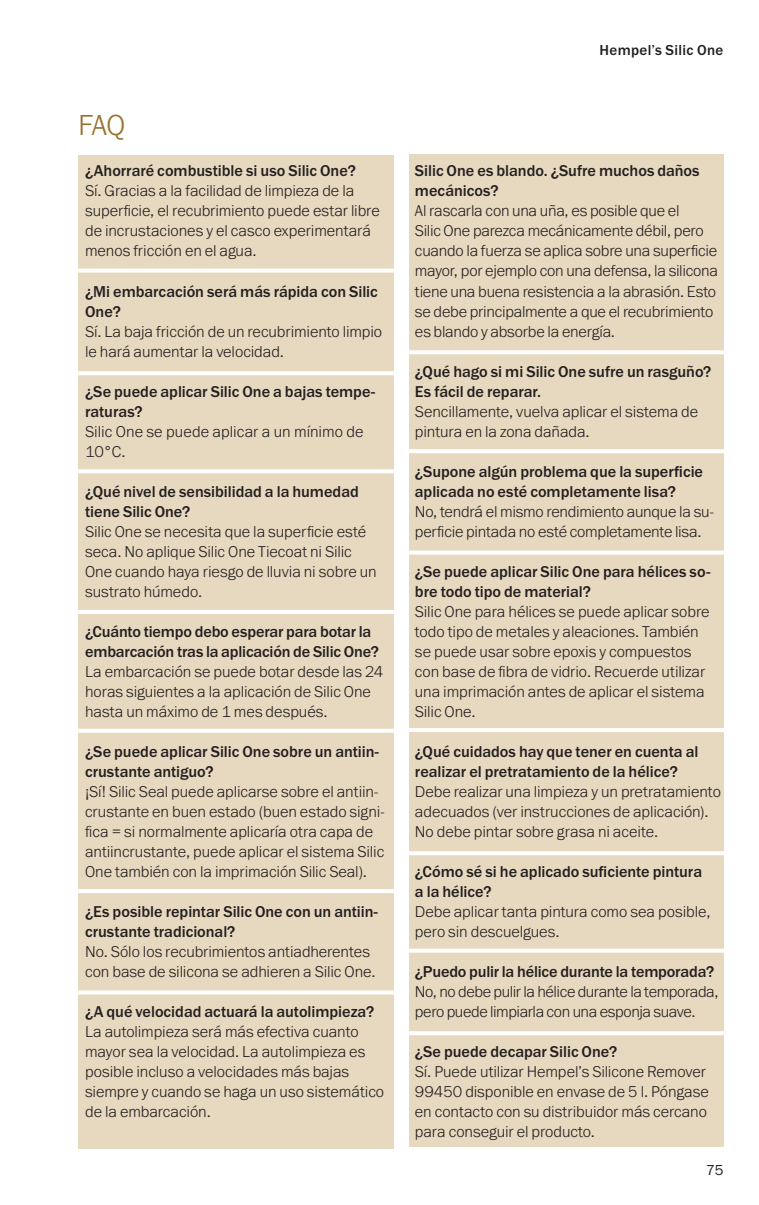
<style>
.page{position:relative;width:759px;height:1205px;background:#fff}
.page>*{position:absolute;margin:0;border:0;box-sizing:border-box;transform-origin:0 0}
.Overskrift_-_UK{font:300 30px "Franklin Gothic URW";color:#967131}
._1_Body_Copy{font:300 16.25px/20px "Franklin Gothic URW";letter-spacing:-.005em;color:#231f20}
._1_Body_Copy-2{font:500 16.25px/20px "Franklin Gothic URW";color:#231f20}
._1_Body_Copy-3{font:300 16.25px/20px "Franklin Gothic URW";letter-spacing:-.025em;color:#231f20}
.t1{font:500 15px "Franklin Gothic URW";letter-spacing:.02em;color:#231f20}
.t2{font:15px "Franklin Gothic URW Boo";color:#231f20}
</style>
<div class="page">
<div style="left:78px;top:155px;width:315px;height:993px;background:#e7d9bf"></div>
<div style="left:408px;top:155px;width:315px;height:992px;background:#e7d9bf"></div>
<svg style="left:78px;top:269px;width:316px;height:4px"></svg>
<svg style="left:408px;top:350px;width:316px;height:4px"></svg>
<svg style="left:408px;top:449px;width:316px;height:4px"></svg>
<svg style="left:408px;top:550px;width:316px;height:4px"></svg>
<hr style="left:405px;top:728px;width:322px;height:4px;background:#fff">
<svg style="left:408px;top:851px;width:316px;height:4px"></svg>
<svg style="left:408px;top:948px;width:316px;height:4px"></svg>
<svg style="left:408px;top:1031px;width:316px;height:4px"></svg>
<svg style="left:78px;top:371px;width:316px;height:4px"></svg>
<svg style="left:78px;top:469px;width:316px;height:4px"></svg>
<hr style="left:74px;top:610px;width:321px;height:4px;background:#fff">
<svg style="left:78px;top:729px;width:316px;height:4px"></svg>
<hr style="left:74px;top:889px;width:321px;height:4px;background:#fff">
<svg style="left:78px;top:990px;width:316px;height:4px"></svg>
<p class="Overskrift_-_UK" style="left:78px;top:106px;width:49px">FAQ</p>
<p class="_1_Body_Copy-2" style="left:85px;top:161px;width:272px">¿Ahorraré combustible si uso Silic One?</p>
<p class="_1_Body_Copy" style="left:85px;top:181px;width:296px">Sí. Gracias a la facilidad de limpieza de la superficie, el recubrimiento puede estar libre de incrustaciones y el casco experimentará menos fricción en el agua.</p>
<p class="_1_Body_Copy-2" style="left:85px;top:281px;width:294px">¿Mi embarcación será más rápida con Silic<br>One?</p>
<p class="_1_Body_Copy" style="left:85px;top:321px;width:298px">Sí. La baja fricción de un recubrimiento limpio le hará aumentar la velocidad.</p>
<p class="_1_Body_Copy-2" style="left:85px;top:381px;width:291px">¿Se puede aplicar Silic One a bajas tempe&shy;raturas?</p>
<p class="_1_Body_Copy" style="left:85px;top:421px;width:280px">Silic One se puede aplicar a un mínimo de<br>10°C.</p>
<p class="_1_Body_Copy-2" style="left:85px;top:481px;width:275px">¿Qué nivel de sensibilidad a la humedad tiene Silic One?</p>
<p class="_1_Body_Copy" style="left:85px;top:521px;width:293px">Silic One se necesita que la superficie esté seca. No aplique Silic One Tiecoat ni Silic One cuando haya riesgo de lluvia ni sobre un sustrato húmedo.</p>
<p class="_1_Body_Copy-2" style="left:85px;top:621px;width:295px">¿Cuánto tiempo debo esperar para botar la embarcación tras la aplicación de Silic One?</p>
<p class="_1_Body_Copy" style="left:85px;top:661px;width:300px">La embarcación se puede botar desde las 24 horas siguientes a la aplicación de Silic One hasta un máximo de 1 mes después.</p>
<p class="_1_Body_Copy-2" style="left:85px;top:741px;width:295px">¿Se puede aplicar Silic One sobre un antiin&shy;crustante antiguo?</p>
<p class="_1_Body_Copy" style="left:85px;top:781px;width:301px">¡Sí! Silic Seal puede aplicarse sobre el antiin&shy;crustante en buen estado (buen estado signi&shy;fica = si normalmente aplicaría otra capa de antiincrustante, puede aplicar el sistema Silic One también con la imprimación Silic Seal).</p>
<p class="_1_Body_Copy-2" style="left:85px;top:901px;width:294px">¿Es posible repintar Silic One con un antiin&shy;crustante tradicional?</p>
<p class="_1_Body_Copy" style="left:85px;top:941px;width:292px">No. Sólo los recubrimientos antiadherentes con base de silicona se adhieren a Silic One.</p>
<p class="_1_Body_Copy-2" style="left:85px;top:1001px;width:290px">¿A qué velocidad actuará la autolimpieza?</p>
<p class="_1_Body_Copy" style="left:85px;top:1021px;width:300px">La autolimpieza será más efectiva cuanto mayor sea la velocidad. La autolimpieza es posible incluso a velocidades más bajas siempre y cuando se haga un uso sistemático de la embarcación.</p>
<p class="t1" style="left:599px;top:40px;width:125px">Hempel’s Silic One</p>
<p class="_1_Body_Copy-2" style="left:415px;top:161px;width:286px">Silic One es blando. ¿Sufre muchos daños mecánicos?</p>
<p class="_1_Body_Copy" style="left:415px;top:201px;width:304px">Al rascarla con una uña, es posible que el<br>Silic One parezca mecánicamente débil, pero cuando la fuerza se aplica sobre una superficie mayor, por ejemplo con una defensa, la silicona tiene una buena resistencia a la abrasión. Esto se debe principalmente a que el recubrimiento es blando y absorbe la energía.</p>
<p class="_1_Body_Copy-2" style="left:415px;top:361px;width:298px">¿Qué hago si mi Silic One sufre un rasguño?<br>Es fácil de reparar.</p>
<p class="_1_Body_Copy" style="left:415px;top:401px;width:285px">Sencillamente, vuelva aplicar el sistema de pintura en la zona dañada.</p>
<p class="_1_Body_Copy-2" style="left:415px;top:461px;width:289px">¿Supone algún problema que la superficie aplicada no esté completamente lisa?</p>
<p class="_1_Body_Copy" style="left:415px;top:501px;width:300px">No, tendrá el mismo rendimiento aunque la su&shy;perficie pintada no esté completamente lisa.</p>
<p class="_1_Body_Copy-2" style="left:415px;top:561px;width:297px">¿Se puede aplicar Silic One para hélices so&shy;bre todo tipo de material?</p>
<p class="_1_Body_Copy" style="left:415px;top:601px;width:296px">Silic One para hélices se puede aplicar sobre todo tipo de metales y aleaciones. También se puede usar sobre epoxis y compuestos con base de fibra de vidrio. Recuerde utilizar una imprimación antes de aplicar el sistema Silic One.</p>
<p class="_1_Body_Copy-2" style="left:415px;top:741px;width:285px">¿Qué cuidados hay que tener en cuenta al realizar el pretratamiento de la hélice?</p>
<p class="_1_Body_Copy" style="left:415px;top:781px;width:307px">Debe realizar una limpieza y un pretratamiento adecuados (ver instrucciones de aplicación).<br>No debe pintar sobre grasa ni aceite.</p>
<p class="_1_Body_Copy-2" style="left:415px;top:861px;width:288px">¿Cómo sé si he aplicado suficiente pintura a la hélice?</p>
<p class="_1_Body_Copy" style="left:415px;top:901px;width:297px">Debe aplicar tanta pintura como sea posible, pero sin descuelgues.</p>
<p class="_1_Body_Copy-2" style="left:415px;top:961px;width:301px">¿Puedo pulir la hélice durante la temporada?</p>
<p class="_1_Body_Copy-3" style="left:415px;top:981px;width:305px">No, no debe pulir la hélice durante la temporada, pero puede limpiarla con una esponja suave.</p>
<p class="_1_Body_Copy-2" style="left:415px;top:1041px;width:204px">¿Se puede decapar Silic One?</p>
<p class="_1_Body_Copy" style="left:415px;top:1061px;width:295px">Sí. Puede utilizar Hempel’s Silicone Remover 99450 disponible en envase de 5 l. Póngase en contacto con su distribuidor más cercano para conseguir el producto.</p>
<p class="t2" style="left:705px;top:1160px;width:19px">75</p>
</div>
